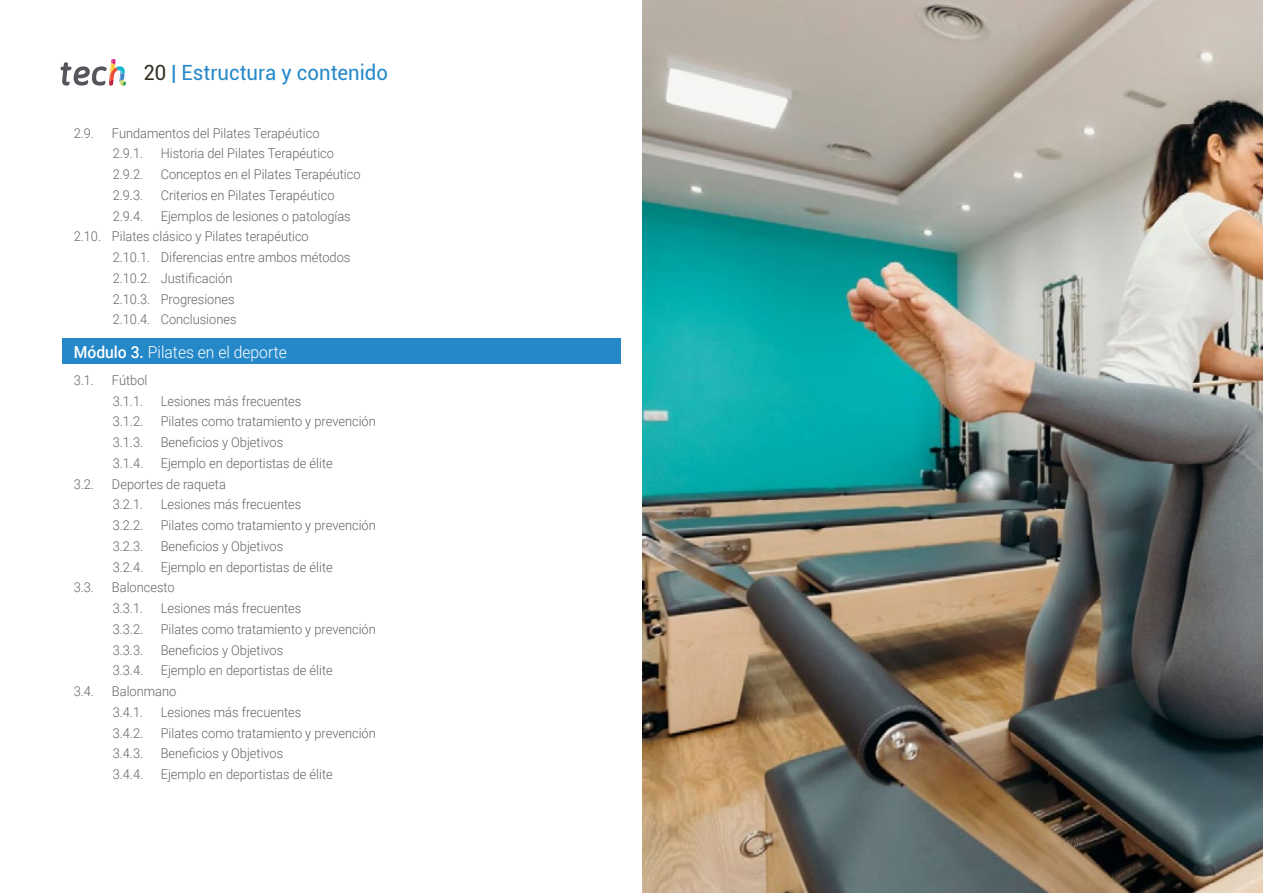
<style>
.page{position:relative;width:1263px;height:893px;background:#fff}
.page>*{position:absolute;margin:0;border:0;box-sizing:border-box;transform-origin:0 0}
.t1{font:21px "Roboto";color:#2488c9}
.t2{font:300 16.5px "Roboto";color:#fff;scale:.95 1}
.t3{font:300 13.5px/20.7px "Roboto";color:#61646a;scale:.95 1}
.s1{color:#312e20}
.s2{font-weight:500}
</style>
<div class="page">
<div style="left:63px;top:339px;width:558px;height:25px;background:#2488c9"></div>
<svg style="left:61px;top:59px;width:65px;height:27px"></svg>
<img style="left:642px;top:0;width:621px;height:893px">
<h1 class="t1" style="left:144px;top:57px;width:246px"><span class="s1">20</span> | Estructura y contenido</h1>
<p class="t3" style="left:74px;top:122px;width:23px">2.9.</p>
<p class="t3" style="left:112px;top:122px;width:220px">Fundamentos del Pilates Terapéutico<br>2.9.1.</p>
<p class="t3" style="left:161px;top:143px;width:184px">Historia del Pilates Terapéutico</p>
<p class="t3" style="left:113px;top:164px;width:34px">2.9.2.</p>
<p class="t3" style="left:161px;top:164px;width:212px">Conceptos en el Pilates Terapéutico</p>
<p class="t3" style="left:113px;top:184px;width:34px">2.9.3.</p>
<p class="t3" style="left:161px;top:184px;width:184px">Criterios en Pilates Terapéutico</p>
<p class="t3" style="left:113px;top:205px;width:34px">2.9.4.</p>
<p class="t3" style="left:74px;top:205px;width:293px;text-indent:87px">Ejemplos de lesiones o patologías<br>2.10. Pilates clásico y Pilates terapéutico</p>
<p class="t3" style="left:113px;top:247px;width:252px">2.10.1. Diferencias entre ambos métodos<br>2.10.2. Justificación<br>2.10.3. Progresiones<br>2.10.4. Conclusiones</p>
<p class="t2" style="left:74px;top:340px;width:226px"><span class="s2">Módulo 3.</span> Pilates en el deporte</p>
<p class="t3" style="left:74px;top:369px;width:23px">3.1.</p>
<p class="t3" style="left:112px;top:369px;width:39px">Fútbol<br>3.1.1.</p>
<p class="t3" style="left:161px;top:390px;width:150px">Lesiones más frecuentes</p>
<p class="t3" style="left:113px;top:411px;width:34px">3.1.2.</p>
<p class="t3" style="left:161px;top:411px;width:228px">Pilates como tratamiento y prevención</p>
<p class="t3" style="left:113px;top:431px;width:34px">3.1.3.</p>
<p class="t3" style="left:161px;top:431px;width:131px">Beneficios y Objetivos</p>
<p class="t3" style="left:113px;top:452px;width:34px">3.1.4.</p>
<p class="t3" style="left:161px;top:452px;width:183px">Ejemplo en deportistas de élite</p>
<p class="t3" style="left:74px;top:473px;width:23px">3.2.</p>
<p class="t3" style="left:112px;top:473px;width:121px">Deportes de raqueta<br>3.2.1.</p>
<p class="t3" style="left:161px;top:494px;width:150px">Lesiones más frecuentes</p>
<p class="t3" style="left:113px;top:514px;width:34px">3.2.2.</p>
<p class="t3" style="left:161px;top:514px;width:228px">Pilates como tratamiento y prevención</p>
<p class="t3" style="left:113px;top:535px;width:34px">3.2.3.</p>
<p class="t3" style="left:161px;top:535px;width:131px">Beneficios y Objetivos</p>
<p class="t3" style="left:113px;top:556px;width:34px">3.2.4.</p>
<p class="t3" style="left:161px;top:556px;width:183px">Ejemplo en deportistas de élite</p>
<p class="t3" style="left:74px;top:577px;width:23px">3.3.</p>
<p class="t3" style="left:112px;top:577px;width:68px">Baloncesto<br>3.3.1.</p>
<p class="t3" style="left:161px;top:597px;width:150px">Lesiones más frecuentes</p>
<p class="t3" style="left:113px;top:618px;width:34px">3.3.2.</p>
<p class="t3" style="left:161px;top:618px;width:228px">Pilates como tratamiento y prevención</p>
<p class="t3" style="left:113px;top:639px;width:34px">3.3.3.</p>
<p class="t3" style="left:161px;top:639px;width:131px">Beneficios y Objetivos</p>
<p class="t3" style="left:113px;top:660px;width:34px">3.3.4.</p>
<p class="t3" style="left:161px;top:660px;width:183px">Ejemplo en deportistas de élite</p>
<p class="t3" style="left:74px;top:680px;width:23px">3.4.</p>
<p class="t3" style="left:112px;top:680px;width:69px">Balonmano<br>3.4.1.</p>
<p class="t3" style="left:161px;top:701px;width:150px">Lesiones más frecuentes</p>
<p class="t3" style="left:113px;top:722px;width:34px">3.4.2.</p>
<p class="t3" style="left:161px;top:722px;width:228px">Pilates como tratamiento y prevención</p>
<p class="t3" style="left:113px;top:743px;width:34px">3.4.3.</p>
<p class="t3" style="left:161px;top:743px;width:131px">Beneficios y Objetivos</p>
<p class="t3" style="left:113px;top:763px;width:34px">3.4.4.</p>
<p class="t3" style="left:161px;top:763px;width:183px">Ejemplo en deportistas de élite</p>
</div>
